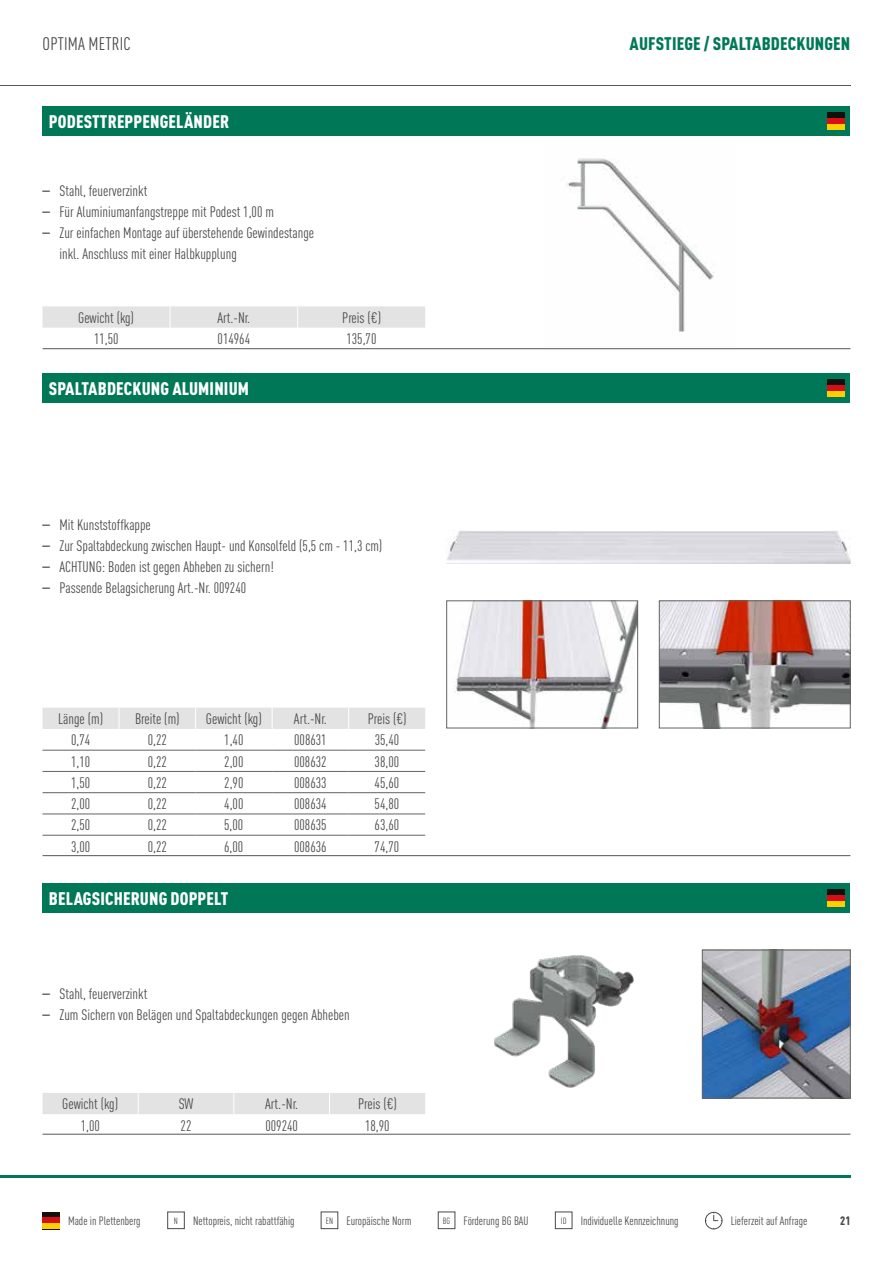
<style>
.page{position:relative;width:893px;height:1263px;background:#fff}
.page>*{position:absolute;margin:0;border:0;box-sizing:border-box;transform-origin:0 0}
.t1{font:900 condensed 18px "DIN Pro";letter-spacing:.01em;color:#fff}
.t2{font:900 condensed 18px "DIN Pro";letter-spacing:.01em;color:#007858}
.t3{font:condensed 18px "DIN Pro";letter-spacing:.01em;color:#4a4a49}
.t4{font:condensed 15px/21px "DIN Pro";color:#4a4a49}
.t5{font:condensed 12px "DIN Pro";color:#4a4a49}
.t6{font:900 condensed 12px "DIN Pro";color:#4a4a49}
.s1{font-family:"Helvetica"}
.s2{font-size:9px}
</style>
<div class="page">
<hr style="left:0;top:1176px;width:850px;height:2px;background:#007858">
<hr style="left:0;top:85px;width:850px;height:1px;background:#575756">
<div style="left:438px;top:1212px;width:17px;height:17px;border:1px solid #4a4a49"></div>
<div style="left:321px;top:1212px;width:17px;height:17px;border:1px solid #4a4a49"></div>
<div style="left:705px;top:1212px;width:17px;height:17px;border:1px solid #4a4a49;border-radius:50%"></div>
<svg style="left:713px;top:1212px;width:9px;height:9px"></svg>
<div style="left:555px;top:1212px;width:17px;height:17px;border:1px solid #4a4a49"></div>
<div style="left:167px;top:1212px;width:17px;height:17px;border:1px solid #4a4a49"></div>
<svg style="left:43px;top:1212px;width:17px;height:6px"></svg>
<div style="left:43px;top:1218px;width:17px;height:11px;background:#d70f15"></div>
<div style="left:43px;top:1223px;width:17px;height:6px;background:#fecf00"></div>
<img style="left:545px;top:158px;width:189px;height:192px">
<div style="left:43px;top:106px;width:807px;height:30px;background:#007858"></div>
<hr style="left:43px;top:348px;width:807px;height:1px;background:#575756">
<svg style="left:43px;top:306px;width:382px;height:22px;background:#e4e4e4"></svg>
<svg style="left:827px;top:113px;width:17px;height:6px"></svg>
<div style="left:827px;top:119px;width:17px;height:11px;background:#d70f15"></div>
<div style="left:827px;top:124px;width:17px;height:6px;background:#fecf00"></div>
<div style="left:43px;top:373px;width:807px;height:30px;background:#007858"></div>
<hr style="left:43px;top:855px;width:807px;height:1px;background:#575756">
<img style="left:446px;top:531px;width:404px;height:32px">
<img style="left:453px;top:603px;width:183px;height:123px">
<div style="left:446px;top:601px;width:192px;height:127px;border:1px solid #646363"></div>
<img style="left:661px;top:603px;width:187px;height:123px">
<div style="left:659px;top:601px;width:191px;height:127px;border:1px solid #646363"></div>
<div style="left:43px;top:708px;width:382px;height:21px;background:#e3e3e3"></div>
<hr style="left:43px;top:750px;width:76px;height:1px;background:#646363">
<hr style="left:119px;top:750px;width:77px;height:1px;background:#646363">
<hr style="left:196px;top:750px;width:76px;height:1px;background:#646363">
<hr style="left:272px;top:750px;width:77px;height:1px;background:#646363">
<hr style="left:349px;top:750px;width:76px;height:1px;background:#646363">
<hr style="left:43px;top:771px;width:76px;height:1px;background:#646363">
<hr style="left:119px;top:771px;width:77px;height:1px;background:#646363">
<hr style="left:196px;top:771px;width:76px;height:1px;background:#646363">
<hr style="left:272px;top:771px;width:77px;height:1px;background:#646363">
<hr style="left:349px;top:771px;width:76px;height:1px;background:#646363">
<hr style="left:43px;top:792px;width:76px;height:1px;background:#646363">
<hr style="left:119px;top:792px;width:77px;height:1px;background:#646363">
<hr style="left:196px;top:792px;width:76px;height:1px;background:#646363">
<hr style="left:272px;top:792px;width:77px;height:1px;background:#646363">
<hr style="left:349px;top:792px;width:76px;height:1px;background:#646363">
<hr style="left:43px;top:814px;width:76px;height:1px;background:#646363">
<hr style="left:119px;top:814px;width:77px;height:1px;background:#646363">
<hr style="left:196px;top:814px;width:76px;height:1px;background:#646363">
<hr style="left:272px;top:814px;width:77px;height:1px;background:#646363">
<hr style="left:349px;top:814px;width:76px;height:1px;background:#646363">
<hr style="left:43px;top:835px;width:76px;height:1px;background:#646363">
<hr style="left:119px;top:835px;width:77px;height:1px;background:#646363">
<hr style="left:196px;top:835px;width:76px;height:1px;background:#646363">
<hr style="left:272px;top:835px;width:77px;height:1px;background:#646363">
<hr style="left:349px;top:835px;width:76px;height:1px;background:#646363">
<div style="left:827px;top:379px;width:17px;height:17px;background:#12100d"></div>
<div style="left:827px;top:385px;width:17px;height:11px;background:#d70f15"></div>
<div style="left:827px;top:391px;width:17px;height:5px;background:#fecf00"></div>
<div style="left:43px;top:883px;width:807px;height:30px;background:#007858"></div>
<hr style="left:43px;top:1134px;width:807px;height:1px;background:#575756">
<img style="left:494px;top:955px;width:139px;height:132px">
<div style="left:43px;top:1093px;width:382px;height:21px;background:#e3e3e3"></div>
<img style="left:704px;top:952px;width:144px;height:144px">
<div style="left:702px;top:950px;width:148px;height:148px;border:1px solid #646363"></div>
<div style="left:827px;top:890px;width:17px;height:17px;background:#12100d"></div>
<div style="left:827px;top:895px;width:17px;height:12px;background:#d70f15"></div>
<div style="left:827px;top:901px;width:17px;height:6px;background:#fecf00"></div>
<p class="t3" style="left:43px;top:31px;width:90px">OPTIMA METRIC</p>
<p class="t2" style="left:630px;top:30px;width:222px">AUFSTIEGE / SPALTABDECKUNGEN</p>
<p class="t1" style="left:49px;top:108px;width:182px">PODESTTREPPENGELÄNDER</p>
<p class="t4" style="left:43px;top:179px;width:106px"><span class="s1">–</span> Stahl, feuerverzinkt</p>
<p class="t4" style="left:43px;top:200px;width:233px"><span class="s1">–</span> Für Aluminiumanfangstreppe mit Podest 1,00 m</p>
<p class="t4" style="left:60px;top:221px;width:256px;text-indent:-17px"><span class="s1">–</span> Zur einfachen Montage auf überstehende Gewindestange inkl. Anschluss mit einer Halbkupplung</p>
<p class="t4" style="left:78px;top:306px;width:57px">Gewicht (kg)</p>
<p class="t4" style="left:217px;top:306px;width:34px">Art.-Nr.</p>
<p class="t4" style="left:342px;top:306px;width:40px">Preis (€)</p>
<p class="t4" style="left:94px;top:327px;width:26px">11,50</p>
<p class="t4" style="left:218px;top:327px;width:34px">014964</p>
<p class="t4" style="left:346px;top:327px;width:31px">135,70</p>
<p class="t1" style="left:49px;top:375px;width:202px">SPALTABDECKUNG ALUMINIUM</p>
<p class="t4" style="left:43px;top:513px;width:110px"><span class="s1">–</span> Mit Kunststoffkappe</p>
<p class="t4" style="left:43px;top:534px;width:341px"><span class="s1">–</span> Zur Spaltabdeckung zwischen Haupt- und Konsolfeld (5,5 cm - 11,3 cm)</p>
<p class="t4" style="left:43px;top:555px;width:233px"><span class="s1">–</span> ACHTUNG: Boden ist gegen Abheben zu sichern!</p>
<p class="t4" style="left:43px;top:576px;width:205px"><span class="s1">–</span> Passende Belagsicherung Art.-Nr. 009240</p>
<p class="t4" style="left:58px;top:707px;width:46px">Länge (m)</p>
<p class="t4" style="left:135px;top:707px;width:46px">Breite (m)</p>
<p class="t4" style="left:206px;top:707px;width:57px">Gewicht (kg)</p>
<p class="t4" style="left:294px;top:707px;width:34px">Art.-Nr.</p>
<p class="t4" style="left:368px;top:707px;width:40px">Preis (€)</p>
<p class="t4" style="left:71px;top:728px;width:21px">0,74</p>
<p class="t4" style="left:148px;top:728px;width:21px">0,22</p>
<p class="t4" style="left:224px;top:728px;width:21px">1,40</p>
<p class="t4" style="left:294px;top:728px;width:34px">008631</p>
<p class="t4" style="left:375px;top:728px;width:26px">35,40</p>
<p class="t4" style="left:71px;top:750px;width:21px">1,10</p>
<p class="t4" style="left:148px;top:750px;width:21px">0,22</p>
<p class="t4" style="left:224px;top:750px;width:21px">2,00</p>
<p class="t4" style="left:294px;top:750px;width:34px">008632</p>
<p class="t4" style="left:375px;top:750px;width:26px">38,00</p>
<p class="t4" style="left:71px;top:771px;width:21px">1,50</p>
<p class="t4" style="left:148px;top:771px;width:21px">0,22</p>
<p class="t4" style="left:224px;top:771px;width:21px">2,90</p>
<p class="t4" style="left:294px;top:771px;width:34px">008633</p>
<p class="t4" style="left:375px;top:771px;width:26px">45,60</p>
<p class="t4" style="left:71px;top:792px;width:21px">2,00</p>
<p class="t4" style="left:148px;top:792px;width:21px">0,22</p>
<p class="t4" style="left:224px;top:792px;width:21px">4,00</p>
<p class="t4" style="left:294px;top:792px;width:34px">008634</p>
<p class="t4" style="left:375px;top:792px;width:26px">54,80</p>
<p class="t4" style="left:71px;top:814px;width:21px">2,50</p>
<p class="t4" style="left:148px;top:814px;width:21px">0,22</p>
<p class="t4" style="left:224px;top:814px;width:21px">5,00</p>
<p class="t4" style="left:294px;top:814px;width:34px">008635</p>
<p class="t4" style="left:375px;top:814px;width:26px">63,60</p>
<p class="t4" style="left:71px;top:835px;width:21px">3,00</p>
<p class="t4" style="left:148px;top:835px;width:21px">0,22</p>
<p class="t4" style="left:224px;top:835px;width:21px">6,00</p>
<p class="t4" style="left:294px;top:835px;width:34px">008636</p>
<p class="t4" style="left:375px;top:835px;width:26px">74,70</p>
<p class="t1" style="left:49px;top:885px;width:181px">BELAGSICHERUNG DOPPELT</p>
<p class="t4" style="left:43px;top:982px;width:106px"><span class="s1">–</span> Stahl, feuerverzinkt</p>
<p class="t4" style="left:43px;top:1003px;width:309px"><span class="s1">–</span> Zum Sichern von Belägen und Spaltabdeckungen gegen Abheben</p>
<p class="t4" style="left:62px;top:1092px;width:57px">Gewicht (kg)</p>
<p class="t4" style="left:179px;top:1092px;width:16px">SW</p>
<p class="t4" style="left:265px;top:1092px;width:34px">Art.-Nr.</p>
<p class="t4" style="left:358px;top:1092px;width:40px">Preis (€)</p>
<p class="t4" style="left:81px;top:1114px;width:21px">1,00</p>
<p class="t4" style="left:181px;top:1114px;width:12px">22</p>
<p class="t4" style="left:265px;top:1114px;width:34px">009240</p>
<p class="t4" style="left:365px;top:1114px;width:26px">18,90</p>
<p class="t5" style="left:68px;top:1213px;width:74px">Made in Plettenberg</p>
<p class="t5" style="left:174px;top:1212px;width:122px"><span class="s2">N</span> Nettopreis, nicht rabattfähig</p>
<p class="t5" style="left:326px;top:1212px;width:87px"><span class="s2">EN</span> Europäische Norm</p>
<p class="t5" style="left:443px;top:1212px;width:87px"><span class="s2">BG</span> Förderung BG BAU</p>
<p class="t5" style="left:561px;top:1212px;width:119px"><span class="s2">ID</span> Individuelle Kennzeichnung</p>
<p class="t5" style="left:731px;top:1213px;width:78px">Lieferzeit auf Anfrage</p>
<p class="t6" style="left:840px;top:1212px;width:12px">21</p>
</div>
